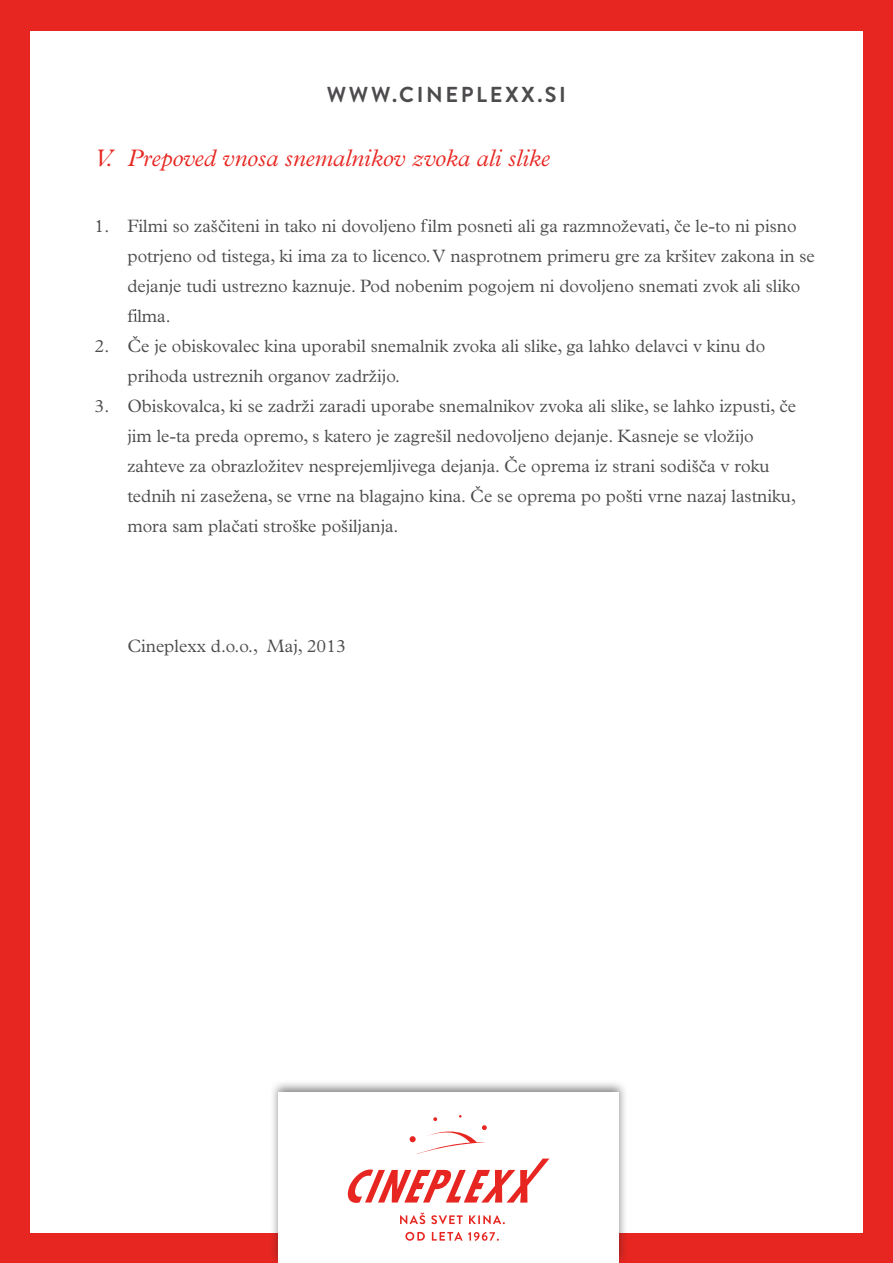
<style>
.page{position:relative;width:893px;height:1263px;background:#e72621}
.page>*{position:absolute;margin:0;border:0;box-sizing:border-box;transform-origin:0 0}
.t1{font:italic 300 24px "Plantin Std";color:#e72621}
.t2{font:700 21.6px "Brandon Grotesque";letter-spacing:.12em;color:#4d4b4d}
.t3{font:300 18px/30px "Plantin Std";color:#4d4b4d}
</style>
<div class="page">
<div style="left:30px;top:31px;width:832px;height:1201px;background:#fff"></div>
<div style="left:270px;top:1080px;width:358px;height:183px;background:#231f20;opacity:.55"></div>
<div style="left:279px;top:1093px;width:340px;height:170px;background:#fff"></div>
<svg style="left:400px;top:1212px;width:25px;height:12px"></svg>
<svg style="left:431px;top:1215px;width:32px;height:9px"></svg>
<svg style="left:469px;top:1215px;width:36px;height:9px"></svg>
<svg style="left:405px;top:1232px;width:20px;height:9px"></svg>
<svg style="left:432px;top:1232px;width:67px;height:9px"></svg>
<svg style="left:347px;top:1115px;width:202px;height:88px"></svg>
<svg style="left:421px;top:219px;width:7px;height:12px"></svg>
<svg style="left:133px;top:309px;width:4px;height:12px"></svg>
<p class="t2" style="left:327px;top:80px;width:241px">WWW.CINEPLEXX.SI</p>
<h1 class="t1" style="left:95px;top:144px;width:457px">V. Prepoved vnosa snemalnikov zvoka ali slike</h1>
<p class="t3" style="left:127px;top:211px;width:689px;text-indent:-33px">1. Filmi so zaščiteni in tako ni dovoljeno ilm posneti ali ga razmnoževati, če le-to ni pisno potrjeno od tistega, ki ima za to licenco. V nasprotnem primeru gre za kršitev zakona in se dejanje tudi ustrezno kaznuje. Pod nobenim pogojem ni dovoljeno snemati zvok ali sliko<br>f lma.</p>
<p class="t3" style="left:127px;top:331px;width:639px;text-indent:-33px">2. Če je obiskovalec kina uporabil snemalnik zvoka ali slike, ga lahko delavci v kinu do prihoda ustreznih organov zadržijo.</p>
<p class="t3" style="left:127px;top:391px;width:670px;text-indent:-33px">3. Obiskovalca, ki se zadrži zaradi uporabe snemalnikov zvoka ali slike, se lahko izpusti, če jim le-ta preda opremo, s katero je zagrešil nedovoljeno dejanje. Kasneje se vložijo zahteve za obrazložitev nesprejemljivega dejanja. Če oprema iz strani sodišča v roku tednih ni zasežena, se vrne na blagajno kina. Če se oprema po pošti vrne nazaj lastniku, mora sam plačati stroške pošiljanja.</p>
<p class="t3" style="left:127px;top:631px;width:220px">Cineplexx d.o.o., Maj, 2013</p>
</div>
